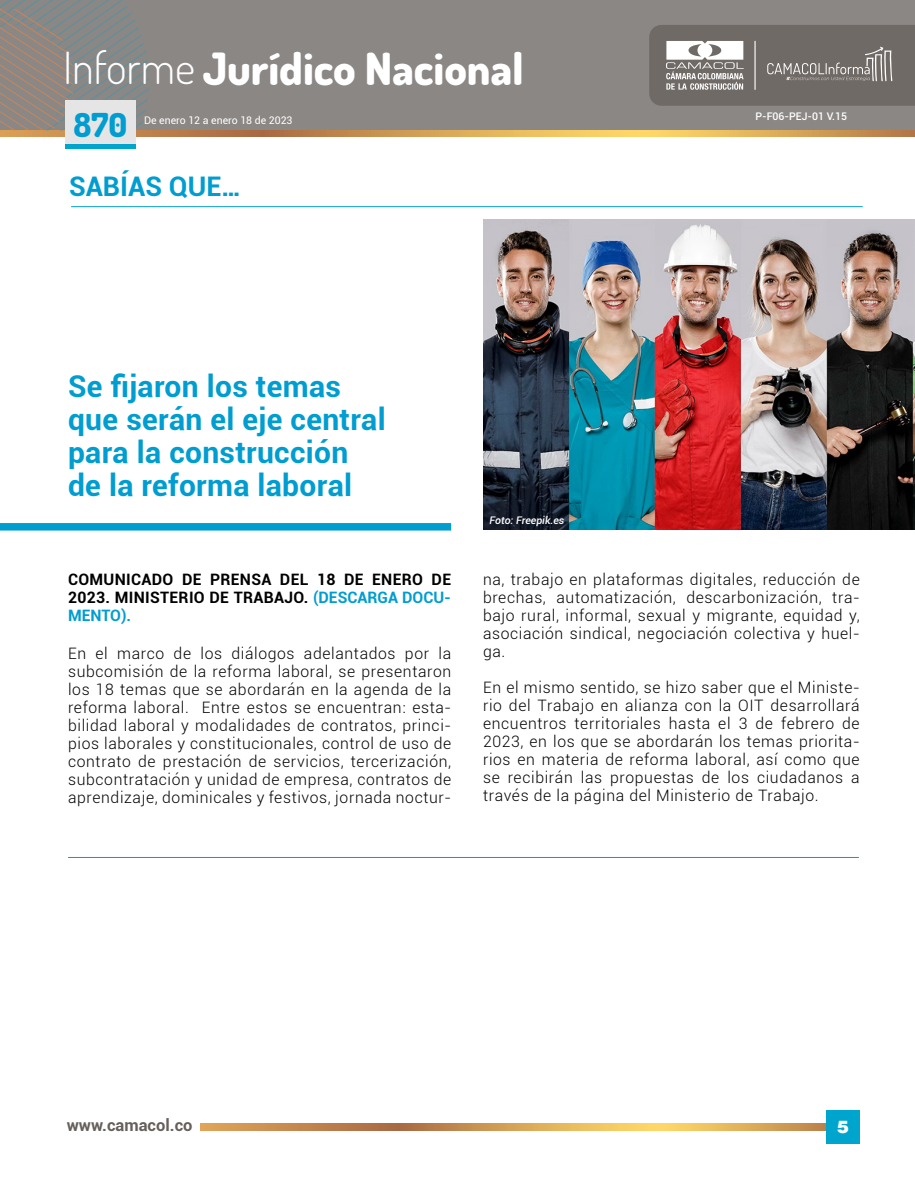
<style>
.page{position:relative;width:915px;height:1191px;background:#fff}
.page>*{position:absolute;margin:0;border:0;box-sizing:border-box;transform-origin:0 0}
.t1{font:800 44.4px "Dosis";color:#fff}
.t2{font:800 33px "Dosis";color:#009dd1}
.t3{font:700 30px/33px "Roboto";letter-spacing:.01em;color:#009dd1}
.t4{font:700 27px "Roboto";color:#009dd1}
.t5{font:900 19.5px "Helvetica";color:#fff}
.t6{font:700 16.5px "Roboto";color:#66605c}
.t7{font:300 15.75px/18px "Roboto";letter-spacing:.04em;color:#000;text-align:justify}
.t8{font:700 15.75px/18px "Roboto";letter-spacing:.02em;color:#000;text-align:justify}
.t9{font:10.5px "Roboto";color:#fff}
.t10{font:500 10.5px "Roboto";color:#fff}
.t11{font:italic 500 10.5px "Roboto";color:#fff}
.s1{font-weight:300}
.s2{color:#009dd1}
</style>
<div class="page">
<svg style="left:201px;top:1123px;width:624px;height:8px;background:#d39f55"></svg>
<div style="left:825px;top:1110px;width:34px;height:34px;background:#00a5ce"></div>
<div style="left:0;top:0;width:914px;height:130px;background:#8b8785"></div>
<svg style="left:0;top:130px;width:914px;height:6px;background:#d39f55"></svg>
<svg style="left:0;top:0;width:149px;height:130px"></svg>
<svg style="left:649px;top:25px;width:265px;height:81px;background:#7f7b77"></svg>
<hr style="left:754px;top:41px;width:1px;height:48px;background:#fff">
<div style="left:65px;top:144px;width:71px;height:5px;background:#00a5ce"></div>
<div style="left:65px;top:100px;width:71px;height:44px;background:#e6e5e5"></div>
<hr style="left:68px;top:857px;width:790px;height:1px;background:#009dd1">
<div style="left:0;top:523px;width:451px;height:7px;background:#009dd1"></div>
<hr style="left:71px;top:206px;width:791px;height:1px;background:#009dd1">
<img style="left:483px;top:220px;width:431px;height:310px">
<h1 class="t1" style="left:63px;top:40px;width:462px"><span class="s1">Informe</span> Jurídico Nacional</h1>
<h2 class="t2" style="left:74px;top:104px;width:55px">870</h2>
<p class="t9" style="left:144px;top:112px;width:150px">De enero 12 a enero 18 de 2023</p>
<h3 class="t4" style="left:69px;top:167px;width:174px">SABÍAS QUE…</h3>
<h3 class="t3" style="left:68px;top:369px;width:319px">Se fijaron los temas que serán el eje central para la construcción de la reforma laboral</h3>
<p class="t11" style="left:489px;top:513px;width:76px">Foto: Freepik.es</p>
<p class="t10" style="left:755px;top:108px;width:93px">P-F06-PEJ-01 V.15</p>
<p class="t8" style="left:68px;top:570px;width:384px">COMUNICADO DE PRENSA DEL 18 DE ENERO DE 2023. MINISTERIO DE TRABAJO. <span class="s2">(DESCARGA DOCU-MENTO).</span></p>
<p class="t7" style="left:68px;top:643px;width:384px">En el marco de los diálogos adelantados por la subcomisión de la reforma laboral, se presentaron los 18 temas que se abordarán en la agenda de la reforma laboral. Entre estos se encuentran: esta&shy;bilidad laboral y modalidades de contratos, princi&shy;pios laborales y constitucionales, control de uso de contrato de prestación de servicios, tercerización, subcontratación y unidad de empresa, contratos de aprendizaje, dominicales y festivos, jornada noctur-</p>
<p class="t7" style="left:483px;top:570px;width:378px">na, trabajo en plataformas digitales, reducción de brechas, automatización, descarbonización, tra&shy;bajo rural, informal, sexual y migrante, equidad y, asociación sindical, negociación colectiva y huel&shy;ga.</p>
<p class="t7" style="left:483px;top:678px;width:378px">En el mismo sentido, se hizo saber que el Ministe&shy;rio del Trabajo en alianza con la OIT desarrollará encuentros territoriales hasta el 3 de febrero de 2023, en los que se abordarán los temas priorita&shy;rios en materia de reforma laboral, así como que se recibirán las propuestas de los ciudadanos a través de la página del Ministerio de Trabajo.</p>
<p class="t6" style="left:67px;top:1113px;width:127px">www.camacol.co</p>
<p class="t5" style="left:836px;top:1119px;width:13px">5</p>
</div>
